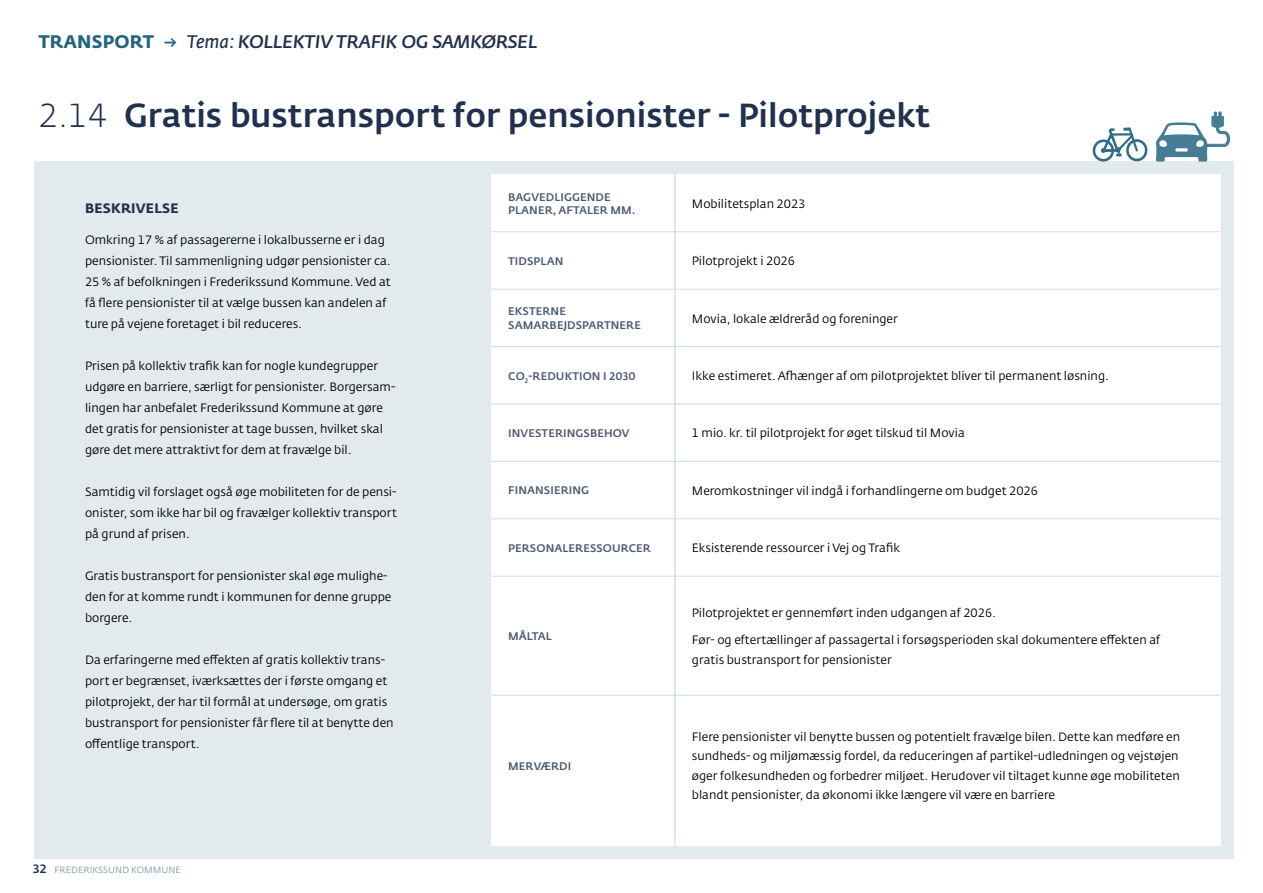
<style>
.page{position:relative;width:1263px;height:893px;background:#fff}
.page>*{position:absolute;margin:0;border:0;box-sizing:border-box;transform-origin:0 0}
.Rub_2{font:500 33px "Fedra Sans Std";color:#21314d}
.Område{font:italic 500 18px "Fedra Sans Std";letter-spacing:.01em;color:#21314d}
.MR_Beskrivelse{font:700 13.5px "Fedra Sans Std";letter-spacing:.01em;color:#21314d}
.Brød{font:12px/21px "Fedra Sans Std";color:#000}
.Tabel_regular{font:12px/19.5px "Fedra Sans Std";color:#000}
.Tabel_fed{font:500 10.95px/13.5px "Fedra Sans Std";letter-spacing:.01em;color:#4e5a71}
.t1{font:9px "Fedra Sans Std";letter-spacing:.01em;color:#809aaa}
.s1{font-weight:700;font-style:normal;color:#22637f}
.s2{font-weight:400;font-style:normal;color:#22637f}
.s3{font-weight:400}
.s4{font-weight:300}
.s5{font-weight:500;font-size:12px;color:#21314d}
</style>
<div class="page">
<div style="left:34px;top:162px;width:1199px;height:697px;background:#e2eaee"></div>
<div style="left:491px;top:174px;width:729px;height:672px;background:#fff"></div>
<hr style="left:674px;top:174px;width:1px;height:672px;background:#cedce3">
<hr style="left:491px;top:231px;width:184px;height:1px;background:#cedce3">
<hr style="left:675px;top:231px;width:545px;height:1px;background:#cedce3">
<hr style="left:491px;top:289px;width:184px;height:1px;background:#cedce3">
<hr style="left:675px;top:289px;width:545px;height:1px;background:#cedce3">
<hr style="left:491px;top:346px;width:184px;height:1px;background:#cedce3">
<hr style="left:675px;top:346px;width:545px;height:1px;background:#cedce3">
<hr style="left:491px;top:404px;width:184px;height:1px;background:#cedce3">
<hr style="left:675px;top:404px;width:545px;height:1px;background:#cedce3">
<hr style="left:491px;top:461px;width:184px;height:1px;background:#cedce3">
<hr style="left:675px;top:461px;width:545px;height:1px;background:#cedce3">
<hr style="left:491px;top:518px;width:184px;height:1px;background:#cedce3">
<hr style="left:675px;top:518px;width:545px;height:1px;background:#cedce3">
<hr style="left:491px;top:576px;width:184px;height:1px;background:#cedce3">
<hr style="left:675px;top:576px;width:545px;height:1px;background:#cedce3">
<hr style="left:491px;top:695px;width:184px;height:1px;background:#cedce3">
<hr style="left:675px;top:695px;width:545px;height:1px;background:#cedce3">
<svg style="left:1093px;top:128px;width:55px;height:34px"></svg>
<svg style="left:1156px;top:112px;width:74px;height:50px"></svg>
<p class="Område" style="left:38px;top:31px;width:500px"><span class="s1">TRANSPORT</span> <span class="s2">→</span> <span class="s3">Tema:</span> KOLLEKTIV TRAFIK OG SAMKØRSEL</p>
<h1 class="Rub_2" style="left:38px;top:95px;width:893px"><span class="s4">2.14</span> Gratis bustransport for pensionister - Pilotprojekt</h1>
<h2 class="MR_Beskrivelse" style="left:85px;top:199px;width:95px">BESKRIVELSE</h2>
<p class="Brød" style="left:85px;top:230px;width:307px">Omkring 17 % af passagererne i lokalbusserne er i dag pensionister. Til sammenligning udgør pensionister ca.<br>25 % af befolkningen i Frederikssund Kommune. Ved at få flere pensionister til at vælge bussen kan andelen af ture på vejene foretaget i bil reduceres.</p>
<p class="Brød" style="left:85px;top:356px;width:312px">Prisen på kollektiv trafik kan for nogle kundegrupper udgøre en barriere, særligt for pensionister. Borgersam&shy;lingen har anbefalet Frederikssund Kommune at gøre det gratis for pensionister at tage bussen, hvilket skal gøre det mere attraktivt for dem at fravælge bil.</p>
<p class="Brød" style="left:85px;top:482px;width:313px;text-align:justify">Samtidig vil forslaget også øge mobiliteten for de pensi&shy;onister, som ikke har bil og fravælger kollektiv transport på grund af prisen.</p>
<p class="Brød" style="left:85px;top:566px;width:308px">Gratis bustransport for pensionister skal øge mulighe&shy;den for at komme rundt i kommunen for denne gruppe borgere.</p>
<p class="Brød" style="left:85px;top:650px;width:310px">Da erfaringerne med effekten af gratis kollektiv trans&shy;port er begrænset, iværksættes der i første omgang et pilotprojekt, der har til formål at undersøge, om gratis bustransport for pensionister får flere til at benytte den offentlige transport.</p>
<p class="t1" style="left:32px;top:864px;width:150px"><span class="s5">32</span> FREDERIKSSUND KOMMUNE</p>
<p class="Tabel_fed" style="left:508px;top:190px;width:129px">BAGVEDLIGGENDE<br>PLANER, AFTALER MM.</p>
<p class="Tabel_regular" style="left:692px;top:194px;width:115px">Mobilitetsplan 2023</p>
<p class="Tabel_fed" style="left:508px;top:254px;width:57px">TIDSPLAN</p>
<p class="Tabel_regular" style="left:692px;top:251px;width:105px">Pilotprojekt i 2026</p>
<p class="Tabel_fed" style="left:508px;top:305px;width:134px">EKSTERNE<br>SAMARBEJDSPARTNERE</p>
<p class="Tabel_regular" style="left:692px;top:309px;width:207px">Movia, lokale ældreråd og foreninger</p>
<p class="Tabel_fed" style="left:508px;top:369px;width:129px">CO<sub>2</sub>-REDUKTION I 2030</p>
<p class="Tabel_regular" style="left:692px;top:366px;width:419px">Ikke estimeret. Afhænger af om pilotprojektet bliver til permanent løsning.</p>
<p class="Tabel_fed" style="left:508px;top:426px;width:123px">INVESTERINGSBEHOV</p>
<p class="Tabel_regular" style="left:692px;top:424px;width:274px">1 mio. kr. til pilotprojekt for øget tilskud til Movia</p>
<p class="Tabel_fed" style="left:508px;top:484px;width:82px">FINANSIERING</p>
<p class="Tabel_regular" style="left:692px;top:481px;width:348px">Meromkostninger vil indgå i forhandlingerne om budget 2026</p>
<p class="Tabel_fed" style="left:508px;top:541px;width:144px">PERSONALERESSOURCER</p>
<p class="Tabel_regular" style="left:692px;top:538px;width:210px">Eksisterende ressourcer i Vej og Trafik</p>
<p class="Tabel_fed" style="left:508px;top:629px;width:45px">MÅLTAL</p>
<p class="Tabel_fed" style="left:508px;top:759px;width:65px">MERVÆRDI</p>
<p class="Tabel_regular" style="left:692px;top:603px;width:306px">Pilotprojektet er gennemført inden udgangen af 2026.</p>
<p class="Tabel_regular" style="left:692px;top:630px;width:470px">Før- og eftertællinger af passagertal i forsøgsperioden skal dokumentere effekten af gratis bustransport for pensionister</p>
<p class="Tabel_regular" style="left:692px;top:727px;width:490px">Flere pensionister vil benytte bussen og potentielt fravælge bilen. Dette kan medføre en sundheds- og miljømæssig fordel, da reduceringen af partikel-udledningen og vejstøjen øger folkesundheden og forbedrer miljøet. Herudover vil tiltaget kunne øge mobiliteten blandt pensionister, da økonomi ikke længere vil være en barriere</p>
</div>
